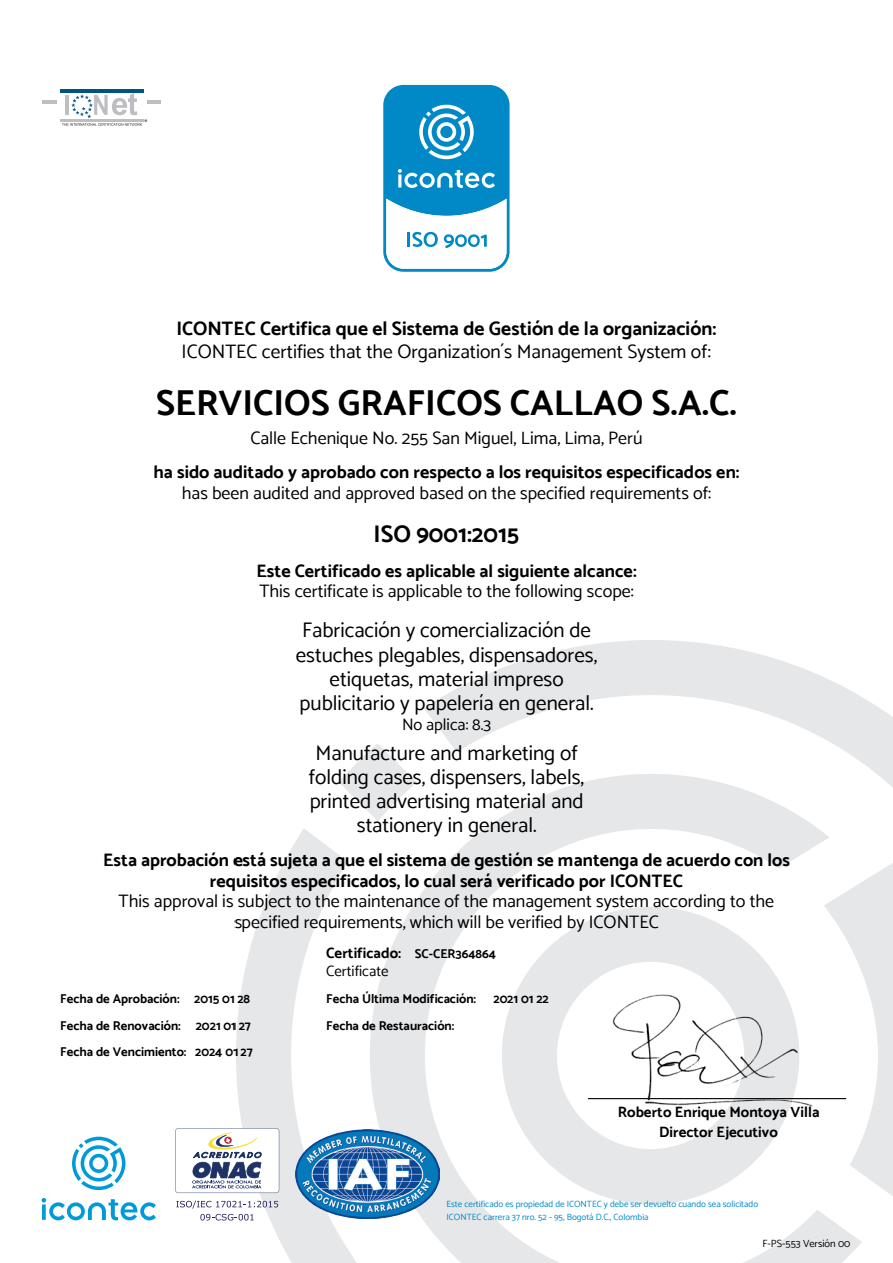
<style>
.page{position:relative;width:893px;height:1263px;background:#fff}
.page>*{position:absolute;margin:0;border:0;box-sizing:border-box;transform-origin:0 0}
.t1{font:700 36px "Catamaran";color:#000}
.t2{font:700 24px "Catamaran";color:#000}
.t3{font:21px/24.2px "Catamaran";color:#000;text-align:center}
.t4{font:19.5px "Catamaran";color:#000}
.t5{font:700 19.5px "Catamaran";color:#000}
.t6{font:18px/20.7px "Catamaran";color:#000;text-align:center}
.t7{font:700 18px/20.5px "Catamaran";color:#000;text-align:center}
.t8{font:16.5px "Catamaran";color:#000}
.t9{font:700 15px/17.2px "Catamaran";color:#000}
.t10{font:700 12.75px "Catamaran";color:#000}
.t11{font:10.5px "Catamaran";color:#000}
.t12{font:9px "Catamaran";color:#0089c6}
.s1{font-size:12.75px}
.s2{font-weight:400}
</style>
<div class="page">
<svg style="left:236px;top:829px;width:134px;height:434px"></svg>
<svg style="left:339px;top:743px;width:69px;height:70px"></svg>
<svg style="left:424px;top:640px;width:469px;height:148px"></svg>
<svg style="left:370px;top:774px;width:492px;height:489px"></svg>
<svg style="left:824px;top:806px;width:69px;height:457px"></svg>
<hr style="left:60px;top:89px;width:83px;height:4px;background:#015382">
<hr style="left:42px;top:100px;width:14px;height:3px;background:#bdbec1">
<hr style="left:147px;top:100px;width:14px;height:3px;background:#bdbec1">
<hr style="left:60px;top:119px;width:84px;height:3px;background:#bdbec1">
<svg style="left:62px;top:93px;width:85px;height:33px"></svg>
<img style="left:296px;top:1129px;width:143px;height:89px">
<svg style="left:175px;top:1128px;width:104px;height:65px"></svg>
<svg style="left:176px;top:1200px;width:102px;height:8px"></svg>
<svg style="left:200px;top:1214px;width:54px;height:6px"></svg>
<svg style="left:383px;top:84px;width:127px;height:188px"></svg>
<svg style="left:72px;top:1137px;width:53px;height:53px"></svg>
<svg style="left:42px;top:1198px;width:114px;height:22px"></svg>
<p class="t5" style="left:176px;top:314px;width:542px">ICONTEC Certifica que el Sistema de Gestión de la organización:</p>
<p class="t4" style="left:182px;top:336px;width:531px">ICONTEC certifies that the Organization´s Management System of:</p>
<h1 class="t1" style="left:156px;top:375px;width:582px">SERVICIOS GRAFICOS CALLAO S.A.C.</h1>
<p class="t6" style="left:250px;top:426px;width:394px">Calle Echenique No. 255 San Miguel, Lima, Lima, Perú</p>
<p class="t7" style="left:154px;top:460px;width:587px">ha sido auditado y aprobado con respecto a los requisitos especificados en:</p>
<p class="t6" style="left:182px;top:481px;width:531px">has been audited and approved based on the specified requirements of:</p>
<h2 class="t2" style="left:374px;top:516px;width:147px">ISO 9001:2015</h2>
<p class="t7" style="left:256px;top:558px;width:382px">Este Certificado es aplicable al siguiente alcance:</p>
<p class="t6" style="left:259px;top:579px;width:376px">This certificate is applicable to the following scope:</p>
<p class="t3" style="left:296px;top:616px;width:303px">Fabricación y comercialización de estuches plegables, dispensadores, etiquetas, material impreso publicitario y papelería en general.</p>
<p class="t8" style="left:402px;top:712px;width:91px">No aplica: 8.3</p>
<p class="t3" style="left:309px;top:738px;width:277px">Manufacture and marketing of folding cases, dispensers, labels, printed advertising material and stationery in general.</p>
<p class="t7" style="left:103px;top:848px;width:688px">Esta aprobación está sujeta a que el sistema de gestión se mantenga de acuerdo con los requisitos especificados, lo cual será verificado por ICONTEC</p>
<p class="t6" style="left:119px;top:889px;width:657px">This approval is subject to the maintenance of the management system according to the specified requirements, which will be verified by ICONTEC</p>
<p class="t9" style="left:326px;top:943px;width:171px">Certificado: <span class="s1">SC-CER364864<br></span><span class="s2">Certificate</span></p>
<p class="t10" style="left:60px;top:989px;width:191px">Fecha de Aprobación: 2015 01 28</p>
<p class="t10" style="left:326px;top:989px;width:151px">Fecha Última Modificación:</p>
<p class="t10" style="left:493px;top:989px;width:57px">2021 01 22</p>
<p class="t10" style="left:60px;top:1016px;width:192px">Fecha de Renovación: 2021 01 27</p>
<p class="t10" style="left:326px;top:1016px;width:130px">Fecha de Restauración:</p>
<p class="t10" style="left:60px;top:1042px;width:194px">Fecha de Vencimiento: 2024 01 27</p>
<p class="t9" style="left:618px;top:1101px;width:203px;line-height:19.6px;text-align:center">Roberto Enrique Montoya Villa<br>Director Ejecutivo</p>
<p class="t12" style="left:446px;top:1198px;width:313px">Este certificado es propiedad de ICONTEC y debe ser devuelto cuando sea solicitado</p>
<p class="t12" style="left:446px;top:1212px;width:204px">ICONTEC carrera 37 nro. 52 - 95, Bogotá D.C., Colombia</p>
<p class="t11" style="left:762px;top:1235px;width:90px">F-PS-553 Versión 00</p>
</div>
